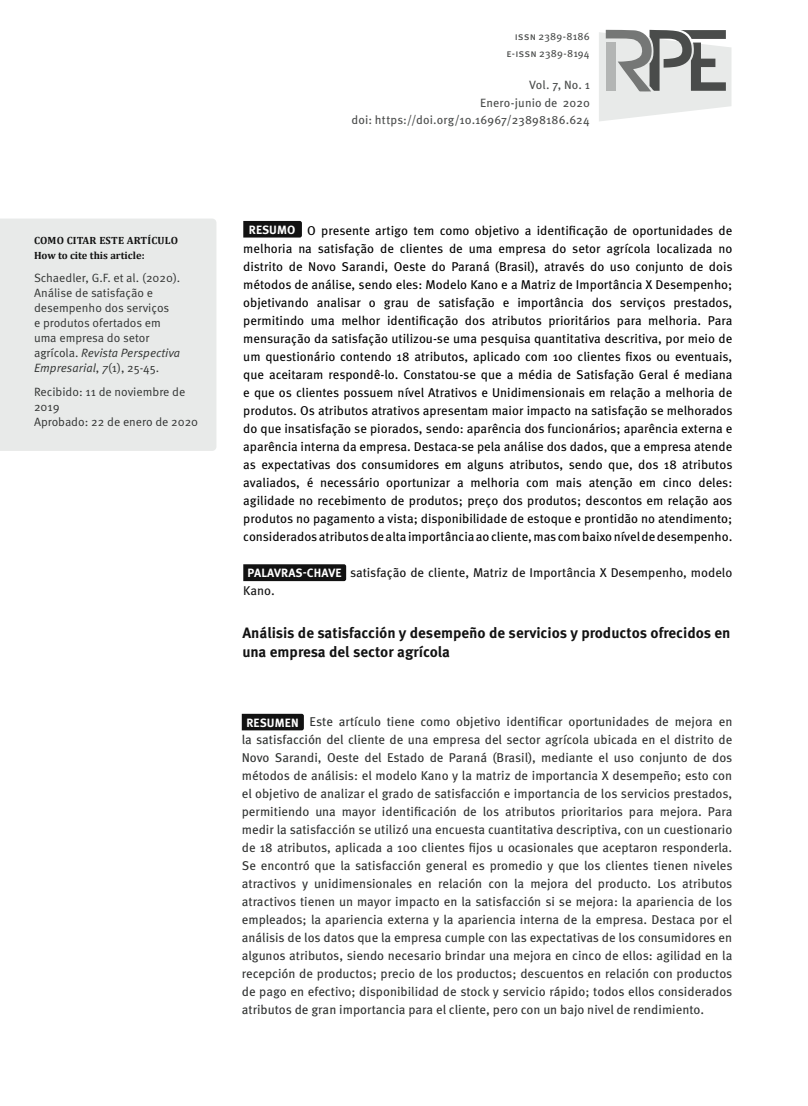
<style>
.page{position:relative;width:808px;height:1106px;background:#fff}
.page>*{position:absolute;margin:0;border:0;box-sizing:border-box;transform-origin:0 0}
.t1{font:700 15px/19.5px "Meta Pro";color:#121212}
.t2{font:12.75px/18px "Meta Pro";color:#000;text-align:center}
.t3{font:12.75px/18px "Meta Pro";color:#303231;text-align:justify}
.t4{font:12.75px/18px "Meta Pro";color:#121212}
.t5{font:12px/15px "Meta Pro";color:#303231}
.t6{font:12px/18.8px "Meta Pro";letter-spacing:.01em;color:#4a4c4b;text-align:right}
.t7{font:700 10.5px/15px "Cambria";color:#121212}
.t8{font:10.5px/16.6px "Meta Pro";letter-spacing:.01em;color:#4a4c4b;text-align:right}
.s1{font-style:italic}
.s2{font-weight:700;font-size:12px;color:#fff}
</style>
<div class="page">
<svg style="left:242px;top:714px;width:62px;height:16px"></svg>
<svg style="left:599px;top:30px;width:132px;height:91px;background:#c1c3c2"></svg>
<div style="left:0;top:218px;width:216px;height:233px;background:#e8eae9"></div>
<svg style="left:243px;top:221px;width:59px;height:16px"></svg>
<div style="left:243px;top:564px;width:103px;height:17px;background:#121212"></div>
<p class="t7" style="left:34px;top:232px;width:146px">COMO CITAR ESTE ARTÍCULO<br>How to cite this article:</p>
<p class="t5" style="left:34px;top:271px;width:148px">Schaedler, G.F. et al. (2020).<br>Análise de satisfação e desempenho dos serviços<br>e produtos ofertados em uma empresa do setor agrícola. <span class="s1">Revista Perspectiva<br>Empresarial</span>, <span class="s1">7</span>(1), 25-45.</p>
<p class="t5" style="left:34px;top:384px;width:166px">Recibido: 11 de noviembre de<br>2019<br>Aprobado: 22 de enero de 2020</p>
<p class="t8" style="left:507px;top:29px;width:85px">issn 2389-8186 e-issn 2389-8194</p>
<p class="t6" style="left:480px;top:75px;width:111px">Vol. 7, No. 1<br>Enero-junio de 2020</p>
<p class="t6" style="left:352px;top:111px;width:240px">doi: https://doi.org/10.16967/23898186.624</p>
<p class="t2" style="left:243px;top:221px;width:491px"><span class="s2">RESUMO</span> O presente artigo tem como objetivo a identificação de oportunidades de melhoria na satisfação de clientes de uma empresa do setor agrícola localizada no distrito de Novo Sarandi, Oeste do Paraná (Brasil), através do uso conjunto de dois métodos de análise, sendo eles: Modelo Kano e a Matriz de Importância X Desempenho; objetivando analisar o grau de satisfação e importância dos serviços prestados, permitindo uma melhor identificação dos atributos prioritários para melhoria. Para mensuração da satisfação utilizou-se uma pesquisa quantitativa descritiva, por meio de um questionário contendo 18 atributos, aplicado com 100 clientes fixos ou eventuais, que aceitaram respondê-lo. Constatou-se que a média de Satisfação Geral é mediana e que os clientes possuem nível Atrativos e Unidimensionais em relação a melhoria de produtos. Os atributos atrativos apresentam maior impacto na satisfação se melhorados do que insatisfação se piorados, sendo: aparência dos funcionários; aparência externa e aparência interna da empresa. Destaca-se pela análise dos dados, que a empresa atende as expectativas dos consumidores em alguns atributos, sendo que, dos 18 atributos avaliados, é necessário oportunizar a melhoria com mais atenção em cinco deles: agilidade no recebimento de produtos; preço dos produtos; descontos em relação aos produtos no pagamento a vista; disponibilidade de estoque e prontidão no atendimento; considerados atributos de alta importância ao cliente, mas com baixo nível de desempenho.</p>
<p class="t4" style="left:243px;top:563px;width:491px;text-indent:4px"><span class="s2">PALAVRAS-CHAVE</span> satisfação de cliente, Matriz de Importância X Desempenho, modelo<br>Kano.</p>
<p class="t1" style="left:242px;top:623px;width:490px">Análisis de satisfacción y desempeño de servicios y productos ofrecidos en una empresa del sector agrícola</p>
<p class="t3" style="left:242px;top:713px;width:492px;text-indent:5px"><span class="s2">RESUMEN</span> Este artículo tiene como objetivo identificar oportunidades de mejora en la satisfacción del cliente de una empresa del sector agrícola ubicada en el distrito de Novo Sarandi, Oeste del Estado de Paraná (Brasil), mediante el uso conjunto de dos métodos de análisis: el modelo Kano y la matriz de importancia X desempeño; esto con el objetivo de analizar el grado de satisfacción e importancia de los servicios prestados, permitiendo una mayor identificación de los atributos prioritarios para mejora. Para medir la satisfacción se utilizó una encuesta cuantitativa descriptiva, con un cuestionario de 18 atributos, aplicada a 100 clientes fijos u ocasionales que aceptaron responderla.<br>Se encontró que la satisfacción general es promedio y que los clientes tienen niveles atractivos y unidimensionales en relación con la mejora del producto. Los atributos atractivos tienen un mayor impacto en la satisfacción si se mejora: la apariencia de los empleados; la apariencia externa y la apariencia interna de la empresa. Destaca por el análisis de los datos que la empresa cumple con las expectativas de los consumidores en algunos atributos, siendo necesario brindar una mejora en cinco de ellos: agilidad en la recepción de productos; precio de los productos; descuentos en relación con productos de pago en efectivo; disponibilidad de stock y servicio rápido; todos ellos considerados atributos de gran importancia para el cliente, pero con un bajo nivel de rendimiento.</p>
</div>
